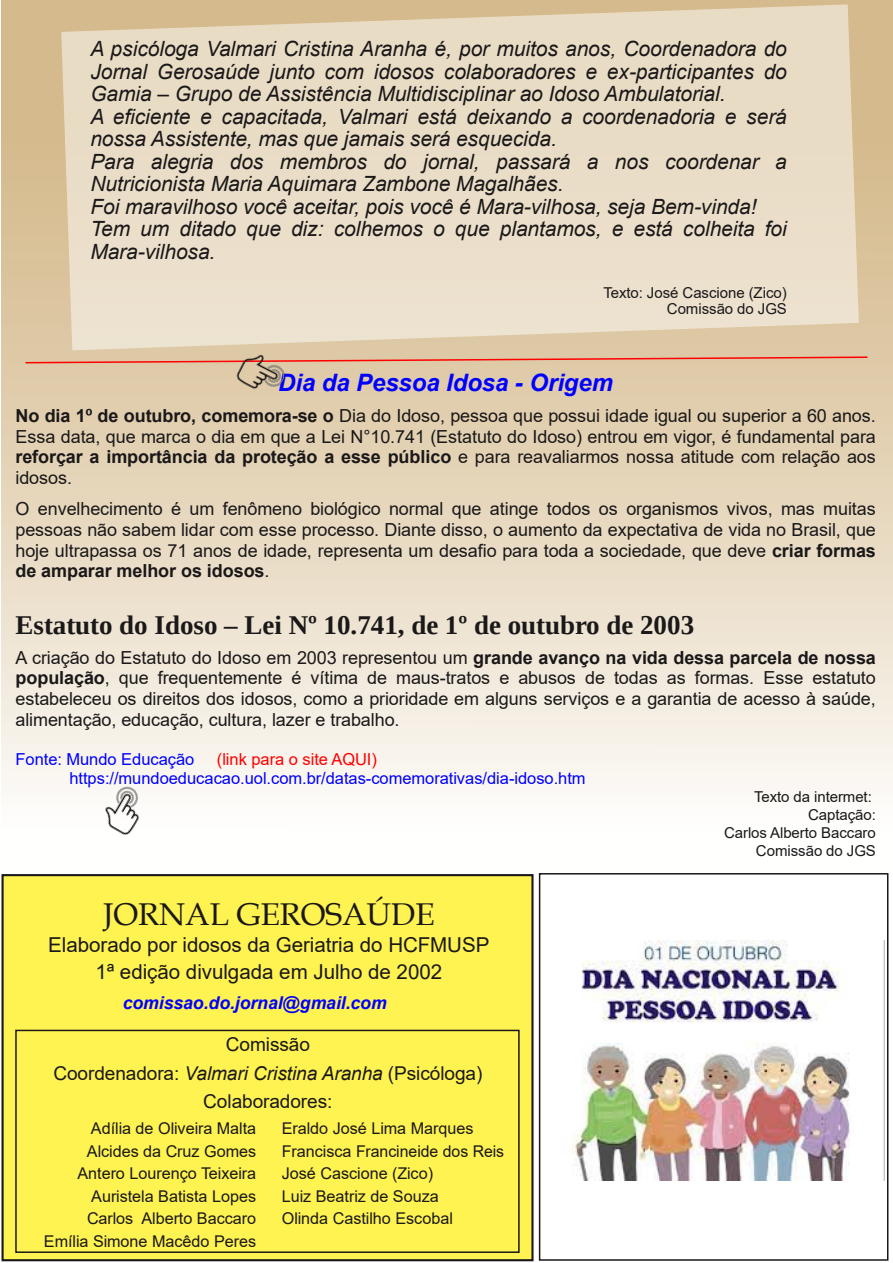
<style>
.page{position:relative;width:893px;height:1263px;background:#fff}
.page>*{position:absolute;margin:0;border:0;box-sizing:border-box;transform-origin:0 0}
.t1{font:31.5px "Book Antiqua";color:#1a1818}
.t2{font:700 27px "Liberation Serif";color:#1a1818}
.t3{font:italic 700 24px "Arial";letter-spacing:-.005em;color:#00f}
.t4{font:italic 21px/22.5px "Arial";letter-spacing:-.005em;color:#1a1818}
.t5{font:20.55px/27px "Arial";color:#1a1818;text-align:center}
.t6{font:19.05px/28.5px "Arial";letter-spacing:-.005em;color:#1a1818;text-align:center}
.t7{font:18px/20.7px "Arial";letter-spacing:-.005em;color:#1a1818;text-align:justify}
.t8{font:italic 700 17.7px "Arial";letter-spacing:-.005em;color:#00f}
.t9{font:16.5px "Arial";color:#00f}
.t10{font:16.5px "Arial";letter-spacing:-.005em;color:#f00}
.t11{font:16.2px/22.5px "Arial";color:#1a1818;text-align:right}
.t12{font:15px/18px "Arial";letter-spacing:-.005em;color:#1a1818;text-align:right}
.s1{font-weight:700}
.s2{font-style:italic}
</style>
<div class="page">
<div style="left:2px;top:0;width:891px;height:872px;background:linear-gradient(to bottom,#cdae79,#fdfbf8)"></div>
<div style="left:539px;top:873px;width:349px;height:388px;border:2px solid #1a1818"></div>
<svg style="left:61px;top:4px;width:798px;height:346px;background:#e8dbc4"></svg>
<div style="left:3px;top:875px;width:529px;height:385px;background:#fff351"></div>
<div style="left:2px;top:874px;width:532px;height:387px;border:2px solid #1a1818"></div>
<div style="left:15px;top:1030px;width:505px;height:223px;border:2px solid #1a1818"></div>
<svg style="left:24px;top:356px;width:845px;height:8px;background:#e4a387"></svg>
<img style="left:572px;top:940px;width:312px;height:241px">
<img style="left:84px;top:773px;width:81px;height:74px">
<img style="left:224px;top:333px;width:72px;height:82px">
<p class="t4" style="left:90px;top:39px;width:698px">A psicóloga Valmari Cristina Aranha é, por muitos anos, Coordenadora do Jornal Gerosaúde junto com idosos colaboradores e ex-participantes do Gamia – Grupo de Assistência Multidisciplinar ao Idoso Ambulatorial.<br>A eficiente e capacitada, Valmari está deixando a coordenadoria e será nossa Assistente, mas que jamais será esquecida.<br>Para alegria dos membros do jornal, passará a nos coordenar a Nutricionista Maria Aquimara Zambone Magalhães.<br>Foi maravilhoso você aceitar, pois você é Mara-vilhosa, seja Bem-vinda!<br>Tem um ditado que diz: colhemos o que plantamos, e está colheita foi Mara-vilhosa.</p>
<p class="t12" style="left:603px;top:284px;width:185px;line-height:16.5px">Texto: José Cascione (Zico)<br>Comissão do JGS</p>
<h3 class="t3" style="left:278px;top:372px;width:336px">Dia da Pessoa Idosa - Origem</h3>
<p class="t7" style="left:16px;top:405px;width:862px"><span class="s1">No dia 1º de outubro, comemora-se o</span> Dia do Idoso, pessoa que possui idade igual ou superior a 60 anos.<br>Essa data, que marca o dia em que a Lei N°10.741 (Estatuto do Idoso) entrou em vigor, é fundamental para <span class="s1">reforçar a importância da proteção a esse público</span> e para reavaliarmos nossa atitude com relação aos idosos.</p>
<p class="t7" style="left:16px;top:499px;width:862px">O envelhecimento é um fenômeno biológico normal que atinge todos os organismos vivos, mas muitas pessoas não sabem lidar com esse processo. Diante disso, o aumento da expectativa de vida no Brasil, que hoje ultrapassa os 71 anos de idade, representa um desafio para toda a sociedade, que deve <span class="s1">criar formas de amparar melhor os idosos</span>.</p>
<h2 class="t2" style="left:16px;top:610px;width:680px">Estatuto do Idoso – Lei Nº 10.741, de 1º de outubro de 2003</h2>
<p class="t7" style="left:16px;top:647px;width:862px">A criação do Estatuto do Idoso em 2003 representou um <span class="s1">grande avanço na vida dessa parcela de nossa população</span>, que frequentemente é vítima de maus-tratos e abusos de todas as formas. Esse estatuto estabeleceu os direitos dos idosos, como a prioridade em alguns serviços e a garantia de acesso à saúde, alimentação, educação, cultura, lazer e trabalho.</p>
<p class="t9" style="left:16px;top:750px;width:180px">Fonte: Mundo Educação</p>
<p class="t10" style="left:217px;top:750px;width:161px">(link para o site AQUI)</p>
<p class="t9" style="left:70px;top:769px;width:518px">https://mundoeducacao.uol.com.br/datas-comemorativas/dia-idoso.htm</p>
<p class="t12" style="left:724px;top:788px;width:153px">Texto da intermet:<br>Captação:<br>Carlos Alberto Baccaro<br>Comissão do JGS</p>
<h1 class="t1" style="left:103px;top:896px;width:333px">JORNAL GEROSAÚDE</h1>
<p class="t5" style="left:48px;top:931px;width:443px">Elaborado por idosos da Geriatria do HCFMUSP<br>1ª edição divulgada em Julho de 2002</p>
<p class="t8" style="left:123px;top:996px;width:265px">comissao.do.jornal@gmail.com</p>
<p class="t6" style="left:53px;top:1030px;width:431px">Comissão<br>Coordenadora: <span class="s2">Valmari Cristina Aranha</span> (Psicóloga)<br>Colaboradores:</p>
<p class="t11" style="left:44px;top:1117px;width:214px">Adília de Oliveira Malta<br>Alcides da Cruz Gomes<br>Antero Lourenço Teixeira<br>Auristela Batista Lopes<br>Carlos Alberto Baccaro<br>Emília Simone Macêdo Peres</p>
<p class="t11" style="left:282px;top:1117px;width:224px;text-align:left">Eraldo José Lima Marques<br>Francisca Francineide dos Reis<br>José Cascione (Zico)<br>Luiz Beatriz de Souza<br>Olinda Castilho Escobal</p>
</div>
